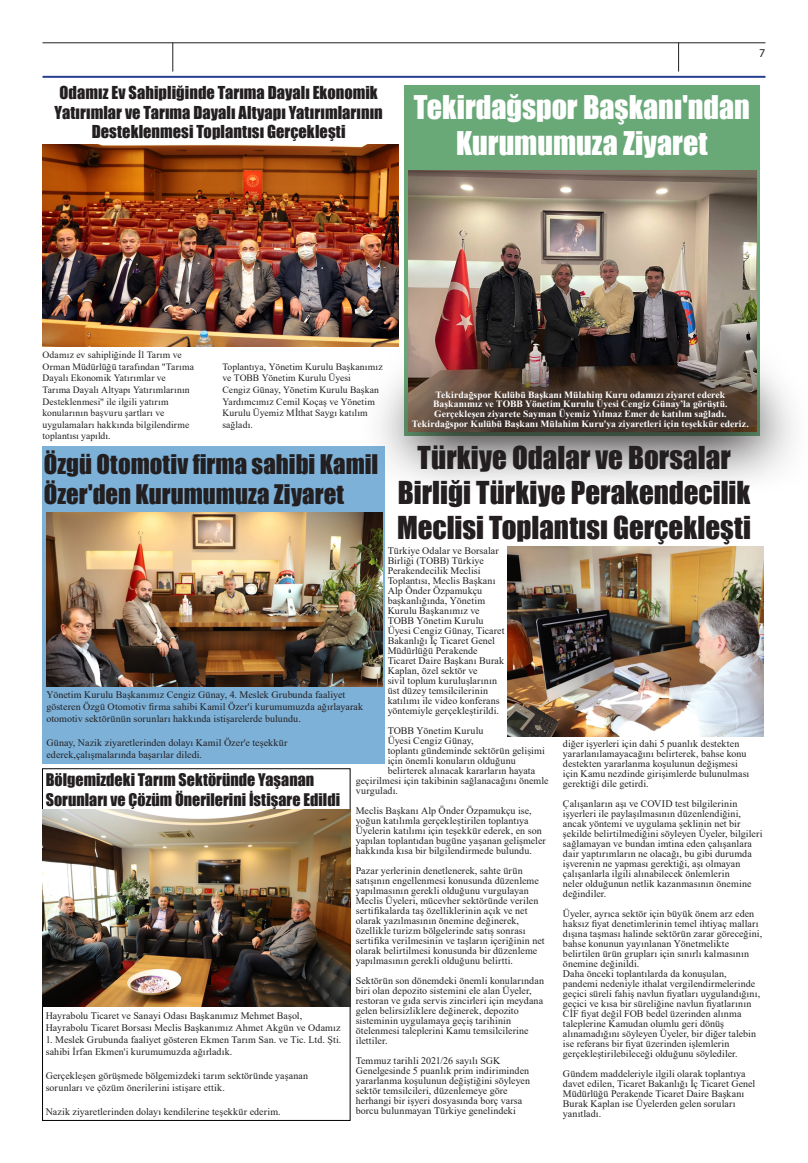
<style>
.page{position:relative;width:808px;height:1163px;background:#fff}
.page>*{position:absolute;margin:0;border:0;box-sizing:border-box;transform-origin:0 0}
.t1{font:30px/36px "Impact";color:#fff;text-align:center}
.t2{font:29px/34.8px "Impact";color:#231f20;text-align:center}
.t3{font:24.8px/29.8px "Impact";letter-spacing:.005em;color:#231f20}
.t4{font:16.4px/19.7px "Impact";letter-spacing:.005em;color:#231f20;text-align:center}
.t5{font:16px/19.2px "Impact";color:#231f20}
.t6{font:12px "Myriad Pro";color:#231f20}
.t7{font:10px/10px "Times New Roman";letter-spacing:.01em;color:#231f20}
.t8{font:9.6px/11.6px "Times New Roman";letter-spacing:.01em;color:#231f20}
.t9{font:700 9.6px/9.6px "Times New Roman";letter-spacing:.005em;color:#fff}
</style>
<div class="page">
<hr style="left:43px;top:43px;width:722px;height:1px;background:#231f20">
<hr style="left:43px;top:76px;width:722px;height:2px;background:#253f8e">
<svg style="left:173px;top:43px;width:1px;height:29px"></svg>
<svg style="left:678px;top:43px;width:1px;height:29px"></svg>
<div style="left:404px;top:86px;width:356px;height:350px;background:#69a978"></div>
<img style="left:409px;top:170px;width:348px;height:166px">
<img style="left:43px;top:145px;width:355px;height:202px">
<svg style="left:360px;top:336px;width:433px;height:160px"></svg>
<div style="left:42px;top:446px;width:342px;height:317px;background:#7db1d8"></div>
<img style="left:46px;top:512px;width:337px;height:174px">
<img style="left:508px;top:546px;width:255px;height:190px">
<img style="left:43px;top:809px;width:308px;height:197px">
<p class="t4" style="left:55px;top:82px;width:330px">Odamız Ev Sahipliğinde Tarıma Dayalı Ekonomik<br>Yatırımlar ve Tarıma Dayalı Altyapı Yatırımlarının<br>Desteklenmesi Toplantısı Gerçekleşti</p>
<p class="t6" style="left:759px;top:45px;width:8px">7</p>
<p class="t1" style="left:414px;top:89px;width:337px">Tekirdağspor Başkanı'ndan<br>Kurumumuza Ziyaret</p>
<p class="t8" style="left:43px;top:349px;width:153px">Odamız ev sahipliğinde İl Tarım ve Orman Müdürlüğü tarafından "Tarıma Dayalı Ekonomik Yatırımlar ve Tarıma Dayalı Altyapı Yatırımlarının Desteklenmesi" ile ilgili yatırım konularının başvuru şartları ve uygulamaları hakkında bilgilendirme toplantısı yapıldı.</p>
<p class="t8" style="left:222px;top:360px;width:162px">Toplantıya, Yönetim Kurulu Başkanımız ve TOBB Yönetim Kurulu Üyesi<br>Cengiz Günay, Yönetim Kurulu Başkan<br>Yardımcımız Cemil Koçaş ve Yönetim<br>Kurulu Üyemiz Mİthat Saygı katılım sağladı.</p>
<p class="t9" style="left:433px;top:389px;width:296px">Tekirdağspor Kulübü Başkanı Mülahim Kuru odamızı ziyaret ederek<br>Başkanımız ve TOBB Yönetim Kurulu Üyesi Cengiz Günay’la görüştü.<br>Gerçekleşen ziyarete Sayman Üyemiz Yılmaz Emer de katılım sağladı.</p>
<p class="t9" style="left:412px;top:418px;width:338px">Tekirdağspor Kulübü Başkanı Mülahim Kuru'ya ziyaretleri için teşekkür ederiz.</p>
<p class="t2" style="left:397px;top:439px;width:356px">Türkiye Odalar ve Borsalar<br>Birliği Türkiye Perakendecilik<br>Meclisi Toplantısı Gerçekleşti</p>
<p class="t7" style="left:388px;top:544px;width:118px">Türkiye Odalar ve Borsalar<br>Birliği (TOBB) Türkiye<br>Perakendecilik Meclisi<br>Toplantısı, Meclis Başkanı<br>Alp Önder Özpamukçu başkanlığında, Yönetim<br>Kurulu Başkanımız ve<br>TOBB Yönetim Kurulu<br>Üyesi Cengiz Günay, Ticaret<br>Bakanlığı İç Ticaret Genel<br>Müdürlüğü Perakende<br>Ticaret Daire Başkanı Burak<br>Kaplan, özel sektör ve<br>sivil toplum kuruluşlarının üst düzey temsilcilerinin katılımı ile video konferans yöntemiyle gerçekleştirildi.</p>
<p class="t7" style="left:388px;top:724px;width:97px">TOBB Yönetim Kurulu</p>
<p class="t7" style="left:388px;top:734px;width:87px">Üyesi Cengiz Günay,</p>
<p class="t7" style="left:388px;top:744px;width:159px">toplantı gündeminde sektörün gelişimi</p>
<p class="t7" style="left:388px;top:754px;width:130px">için önemli konuların olduğunu</p>
<p class="t7" style="left:388px;top:764px;width:149px">belirterek alınacak kararların hayata</p>
<p class="t7" style="left:356px;top:774px;width:194px">geçirilmesi için takibinin sağlanacağını önemle</p>
<p class="t7" style="left:356px;top:784px;width:44px">vurguladı.</p>
<p class="t7" style="left:356px;top:804px;width:192px">Meclis Başkanı Alp Önder Özpamukçu ise, yoğun katılımla gerçekleştirilen toplantıya Üyelerin katılımı için teşekkür ederek, en son yapılan toplantıdan bugüne yaşanan gelişmeler hakkında kısa bir bilgilendirmede bulundu.</p>
<p class="t7" style="left:356px;top:864px;width:190px">Pazar yerlerinin denetlenerek, sahte ürün satışının engellenmesi konusunda düzenleme yapılmasının gerekli olduğunu vurgulayan Meclis Üyeleri, mücevher sektöründe verilen sertifikalarda taş özelliklerinin açık ve net olarak yazılmasının önemine değinerek, özellikle turizm bölgelerinde satış sonrası sertifika verilmesinin ve taşların içeriğinin net olarak belirtilmesi konusunda bir düzenleme yapılmasının gerekli olduğunu belirtti.</p>
<p class="t7" style="left:356px;top:974px;width:190px">Sektörün son dönemdeki önemli konularından biri olan depozito sistemini ele alan Üyeler, restoran ve gıda servis zincirleri için meydana gelen belirsizliklere değinerek, depozito sisteminin uygulamaya geçiş tarihinin ötelenmesi taleplerini Kamu temsilcilerine ilettiler.</p>
<p class="t7" style="left:356px;top:1054px;width:176px">Temmuz tarihli 2021/26 sayılı SGK Genelgesinde 5 puanlık prim indiriminden yararlanma koşulunun değiştiğini söyleyen sektör temsilcileri, düzenlemeye göre herhangi bir işyeri dosyasında borç varsa borcu bulunmayan Türkiye genelindeki</p>
<p class="t3" style="left:44px;top:448px;width:336px">Özgü Otomotiv firma sahibi Kamil<br>Özer'den Kurumumuza Ziyaret</p>
<p class="t7" style="left:46px;top:688px;width:318px;line-height:12px">Yönetim Kurulu Başkanımız Cengiz Günay, 4. Meslek Grubunda faaliyet gösteren Özgü Otomotiv firma sahibi Kamil Özer'i kurumumuzda ağırlayarak otomotiv sektörünün sorunları hakkında istişarelerde bulundu.</p>
<p class="t7" style="left:46px;top:736px;width:243px;line-height:12px">Günay, Nazik ziyaretlerinden dolayı Kamil Özer'e teşekkür ederek,çalışmalarında başarılar diledi.</p>
<p class="t7" style="left:563px;top:737px;width:188px">diğer işyerleri için dahi 5 puanlık destekten yararlanılamayacağını belirterek, bahse konu destekten yararlanma koşulunun değişmesi için Kamu nezdinde girişimlerde bulunulması gerektiği dile getirdi.</p>
<p class="t7" style="left:563px;top:797px;width:201px">Çalışanların aşı ve COVID test bilgilerinin işyerleri ile paylaşılmasının düzenlendiğini, ancak yöntemi ve uygulama şeklinin net bir şekilde belirtilmediğini söyleyen Üyeler, bilgileri sağlamayan ve bundan imtina eden çalışanlara dair yaptırımların ne olacağı, bu gibi durumda işverenin ne yapması gerektiği, aşı olmayan çalışanlarla ilgili alınabilecek önlemlerin<br>neler olduğunun netlik kazanmasının önemine değindiler.</p>
<p class="t7" style="left:563px;top:907px;width:201px">Üyeler, ayrıca sektör için büyük önem arz eden haksız fiyat denetimlerinin temel ihtiyaç malları dışına taşması halinde sektörün zarar göreceğini, bahse konunun yayınlanan Yönetmelikte belirtilen ürün grupları için sınırlı kalmasının önemine değinildi.</p>
<p class="t7" style="left:563px;top:967px;width:199px">Daha önceki toplantılarda da konuşulan, pandemi nedeniyle ithalat vergilendirmelerinde geçici süreli fahiş navlun fiyatları uygulandığını, geçici ve kısa bir süreliğine navlun fiyatlarının CİF fiyat değil FOB bedel üzerinden alınma taleplerine Kamudan olumlu geri dönüş alınamadığını söyleyen Üyeler, bir diğer talebin ise referans bir fiyat üzerinden işlemlerin gerçekleştirilebileceği olduğunu söylediler.</p>
<p class="t7" style="left:563px;top:1067px;width:194px">Gündem maddeleriyle ilgili olarak toplantıya davet edilen, Ticaret Bakanlığı İç Ticaret Genel Müdürlüğü Perakende Ticaret Daire Başkanı Burak Kaplan ise Üyelerden gelen soruları yanıtladı.</p>
<p class="t5" style="left:46px;top:769px;width:296px">Bölgemizdeki Tarım Sektöründe Yaşanan<br>Sorunları ve Çözüm Önerilerini İstişare Edildi</p>
<p class="t7" style="left:46px;top:1008px;width:296px;line-height:12px">Hayrabolu Ticaret ve Sanayi Odası Başkanımız Mehmet Başol,<br>Hayrabolu Ticaret Borsası Meclis Başkanımız Ahmet Akgün ve Odamız</p>
<p class="t7" style="left:46px;top:1032px;width:297px;line-height:12px">1. Meslek Grubunda faaliyet gösteren Ekmen Tarım San. ve Tic. Ltd. Şti. sahibi İrfan Ekmen'i kurumumuzda ağırladık.</p>
<p class="t7" style="left:46px;top:1068px;width:264px;line-height:12px">Gerçekleşen görüşmede bölgemizdeki tarım sektöründe yaşanan sorunları ve çözüm önerilerini istişare ettik.</p>
<p class="t7" style="left:46px;top:1105px;width:237px">Nazik ziyaretlerinden dolayı kendilerine teşekkür ederim.</p>
</div>
